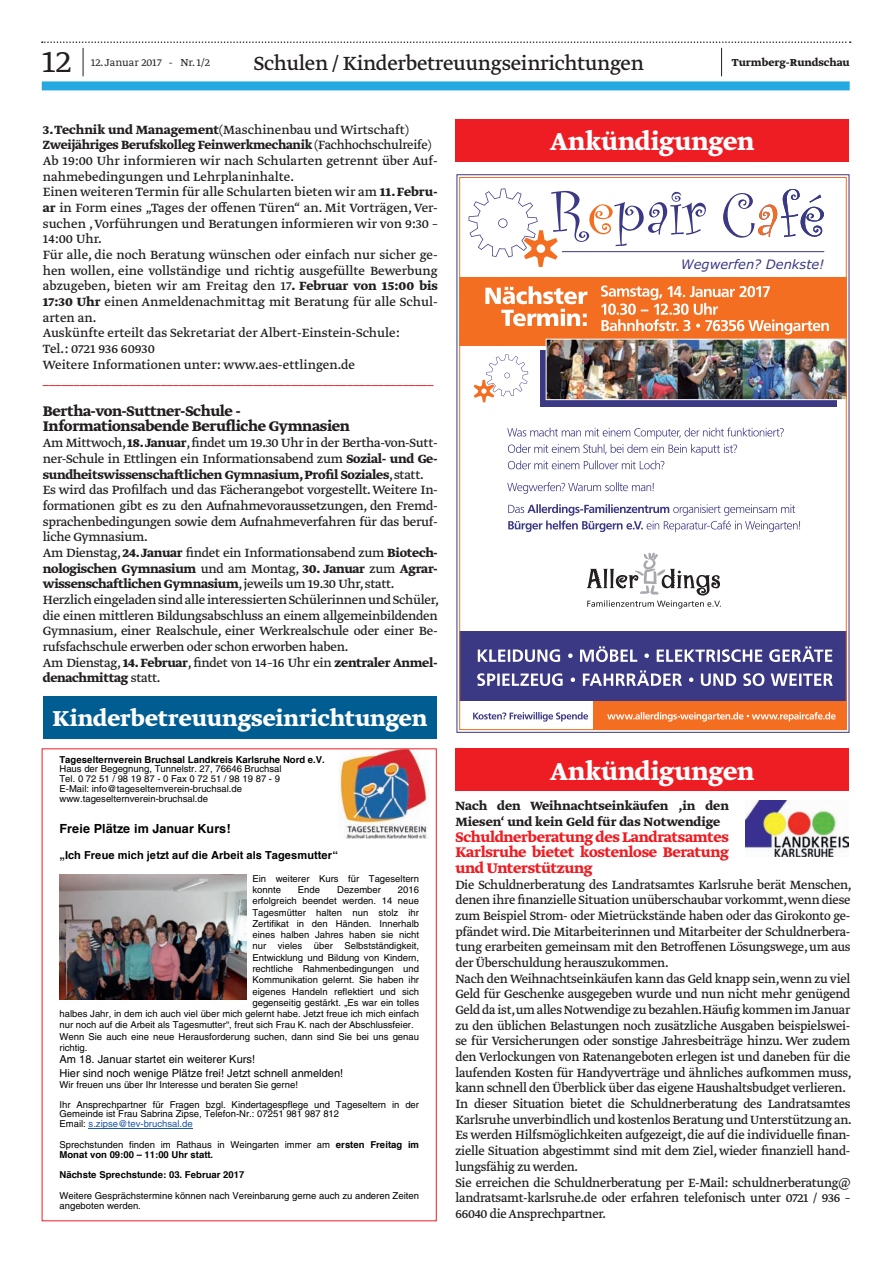
<style>
.page{position:relative;width:893px;height:1263px;background:#fff}
.page>*{position:absolute;margin:0;border:0;box-sizing:border-box;transform-origin:0 0}
.t1{font:300 36px "Greta Text Std";color:#231f20}
.t2{font:700 28.5px "Greta Text Std";color:#fff}
.t3{font:700 25.5px "Greta Text Std";color:#fff}
.t4{font:22.5px "Greta Text Std";letter-spacing:-.015em;color:#231f20}
.t5{font:700 16.5px/15.6px "Greta Text Std";letter-spacing:-.02em;color:#ee1d23;text-align:justify}
.t6{font:700 16.5px/15.8px "Greta Text Std";letter-spacing:-.02em;color:#231f20}
.t7{font:14.1px/15.8px "Greta Text Std";letter-spacing:-.02em;color:#231f20}
.t8{font:14.1px/15.8px "Greta Text Std";color:#231f20}
.t9{font:700 14.1px/15.8px "Greta Text Std";color:#231f20}
.t10{font:14.1px "Greta Text Std";color:#ee1d23}
.t11{font:italic 13.05px "Verdana";color:#3b3884}
.t12{font:700 12.6px "Helvetica";letter-spacing:.005em;color:#000001}
.t13{font:300 12px "Greta Text Std";color:#231f20}
.t14{font:700 12px "Greta Text Std";color:#231f20}
.t15{font:11.1px/13.2px "Helvetica";letter-spacing:.005em;color:#000001}
.t16{font:700 11.1px "Helvetica";letter-spacing:.005em;color:#000001}
.t17{font:9.45px/9.9px "Helvetica";color:#000001}
.t18{font:700 9.45px "Helvetica";color:#000001}
.s1{font-weight:700}
.s2{color:#1e56a6}
</style>
<div class="page">
<svg style="left:42px;top:41px;width:809px;height:35px"></svg>
<div style="left:42px;top:81px;width:808px;height:9px;background:#24aae1"></div>
<img style="left:745px;top:800px;width:104px;height:56px">
<div style="left:43px;top:696px;width:394px;height:42px;background:#005d91"></div>
<img style="left:60px;top:875px;width:187px;height:124px">
<hr style="left:89px;top:1128px;width:104px;height:1px;background:#1e56a6">
<img style="left:338px;top:750px;width:90px;height:89px">
<div style="left:455px;top:119px;width:394px;height:43px;background:#ee1d23"></div>
<div style="left:459px;top:631px;width:387px;height:70px;background:#3b3884"></div>
<div style="left:540px;top:351px;width:297px;height:56px;background:#3b3884"></div>
<div style="left:459px;top:277px;width:387px;height:68px;background:#f36e21"></div>
<svg style="left:477px;top:670px;width:356px;height:16px"></svg>
<svg style="left:478px;top:646px;width:354px;height:16px"></svg>
<svg style="left:473px;top:712px;width:115px;height:10px"></svg>
<div style="left:593px;top:701px;width:253px;height:29px;background:#f36e21"></div>
<svg style="left:607px;top:712px;width:229px;height:10px"></svg>
<svg style="left:723px;top:189px;width:101px;height:49px"></svg>
<svg style="left:468px;top:188px;width:238px;height:79px"></svg>
<hr style="left:562px;top:251px;width:262px;height:1px;background:#3b3884">
<svg style="left:508px;top:504px;width:292px;height:28px"></svg>
<svg style="left:507px;top:482px;width:147px;height:12px"></svg>
<svg style="left:507px;top:427px;width:277px;height:42px"></svg>
<svg style="left:586px;top:553px;width:135px;height:56px"></svg>
<img style="left:474px;top:285px;width:372px;height:117px">
<div style="left:455px;top:748px;width:394px;height:43px;background:#ee1d23"></div>
<h1 class="t1" style="left:42px;top:41px;width:31px">12</h1>
<p class="t13" style="left:91px;top:56px;width:121px">12. Januar 2017 - Nr. 1/2</p>
<h3 class="t4" style="left:254px;top:50px;width:392px">Schulen / Kinderbetreuungseinrichtungen</h3>
<p class="t14" style="left:732px;top:56px;width:119px">Turmberg-Rundschau</p>
<p class="t8" style="left:43px;top:122px;width:396px"><span class="s1">3. Technik und Management</span>(Maschinenbau und Wirtschaft)<br><span class="s1">Zweijähriges Berufskolleg Feinwerkmechanik</span> (Fachhochschulreife)<br>Ab 19:00 Uhr informieren wir nach Schularten getrennt über Auf&shy;nahmebedingungen und Lehrplaninhalte.<br>Einen weiteren Termin für alle Schularten bieten wir am <span class="s1">11. Febru&shy;ar</span> in Form eines „Tages der offenen Türen“ an. Mit Vorträgen, Ver&shy;suchen , Vorführungen und Beratungen informieren wir von 9:30 – 14:00 Uhr.<br>Für alle, die noch Beratung wünschen oder einfach nur sicher ge&shy;hen wollen, eine vollständige und richtig ausgefüllte Bewerbung abzugeben, bieten wir am Freitag den 17<span class="s1">. Februar von 15:00 bis 17:30 Uhr</span> einen Anmeldenachmittag mit Beratung für alle Schul&shy;arten an.<br>Auskünfte erteilt das Sekretariat der Albert-Einstein-Schule:<br>Tel.: 0721 936 60930<br>Weitere Informationen unter: www.aes-ettlingen.de</p>
<p class="t10" style="left:43px;top:372px;width:392px">_______________________________________________________________</p>
<p class="t6" style="left:43px;top:404px;width:309px">Bertha-von-Suttner-Schule -<br>Informationsabende Berufliche Gymnasien</p>
<p class="t7" style="left:43px;top:436px;width:398px">Am Mittwoch, <span class="s1">18. Januar</span>, findet um 19.30 Uhr in der Bertha-von-Sutt&shy;ner-Schule in Ettlingen ein Informationsabend zum <span class="s1">Sozial- und Ge&shy;sundheitswissenschaftlichen Gymnasium, Profil Soziales</span>, statt.<br>Es wird das Profilfach und das Fächerangebot vorgestellt. Weitere In&shy;formationen gibt es zu den Aufnahmevoraussetzungen, den Fremd&shy;sprachenbedingungen sowie dem Aufnahmeverfahren für das beruf&shy;liche Gymnasium.<br>Am Dienstag, <span class="s1">24. Januar</span> findet ein Informationsabend zum <span class="s1">Biotech&shy;nologischen Gymnasium</span> und am Montag, <span class="s1">30. Januar</span> zum <span class="s1">Agrar&shy;wissenschaftlichen Gymnasium</span>, jeweils um 19.30 Uhr, statt.<br>Herzlich eingeladen sind alle interessierten Schülerinnen und Schüler, die einen mittleren Bildungsabschluss an einem allgemeinbildenden Gymnasium, einer Realschule, einer Werkrealschule oder einer Be&shy;rufsfachschule erwerben oder schon erworben haben.<br>Am Dienstag, <span class="s1">14. Februar</span>, findet von 14–16 Uhr ein <span class="s1">zentraler Anmel&shy;denachmittag</span> statt.</p>
<h3 class="t3" style="left:53px;top:703px;width:376px">Kinderbetreuungseinrichtungen</h3>
<p class="t18" style="left:60px;top:752px;width:267px">Tageselternverein Bruchsal Landkreis Karlsruhe Nord e.V.</p>
<p class="t17" style="left:60px;top:764px;width:224px">Haus der Begegnung, Tunnelstr. 27, 76646 Bruchsal Tel. 0 72 51 / 98 19 87 - 0 Fax 0 72 51 / 98 19 87 - 9<br>E-Mail: info@tageselternverein-bruchsal.de www.tageselternverein-bruchsal.de</p>
<p class="t12" style="left:60px;top:818px;width:173px">Freie Plätze im Januar Kurs!</p>
<p class="t16" style="left:60px;top:846px;width:280px">„Ich Freue mich jetzt auf die Arbeit als Tagesmutter“</p>
<p class="t17" style="left:252px;top:873px;width:168px;line-height:11.2px">Ein weiterer Kurs für Tageseltern konnte</p>
<p class="t17" style="left:298px;top:885px;width:24px">Ende</p>
<p class="t17" style="left:337px;top:885px;width:45px">Dezember</p>
<p class="t17" style="left:398px;top:885px;width:23px">2016</p>
<p class="t17" style="left:252px;top:896px;width:168px">erfolgreich beendet werden. 14 neue</p>
<p class="t17" style="left:252px;top:907px;width:168px">Tagesmütter halten nun stolz ihr</p>
<p class="t17" style="left:252px;top:918px;width:168px">Zertifikat in den Händen. Innerhalb</p>
<p class="t17" style="left:252px;top:930px;width:168px">eines halben Jahres haben sie nicht</p>
<p class="t17" style="left:252px;top:941px;width:168px">nur vieles über Selbstständigkeit,</p>
<p class="t17" style="left:252px;top:952px;width:168px">Entwicklung und Bildung von Kindern,</p>
<p class="t17" style="left:252px;top:963px;width:168px">rechtliche Rahmenbedingungen und</p>
<p class="t17" style="left:252px;top:975px;width:168px">Kommunikation gelernt. Sie haben ihr</p>
<p class="t17" style="left:252px;top:986px;width:168px">eigenes Handeln reflektiert und sich</p>
<p class="t17" style="left:252px;top:997px;width:168px">gegenseitig gestärkt. „Es war ein tolles</p>
<p class="t17" style="left:60px;top:1009px;width:361px">halbes Jahr, in dem ich auch viel über mich gelernt habe. Jetzt freue ich mich einfach</p>
<p class="t17" style="left:60px;top:1020px;width:356px">nur noch auf die Arbeit als Tagesmutter“, freut sich Frau K. nach der Abschlussfeier.</p>
<p class="t17" style="left:60px;top:1031px;width:361px">Wenn Sie auch eine neue Herausforderung suchen, dann sind Sie bei uns genau</p>
<p class="t17" style="left:60px;top:1042px;width:30px">richtig.</p>
<p class="t15" style="left:59px;top:1053px;width:285px">Am 18. Januar startet ein weiterer Kurs!<br>Hier sind noch wenige Plätze frei! Jetzt schnell anmelden!</p>
<p class="t17" style="left:60px;top:1075px;width:361px;line-height:19.4px">Wir freuen uns über Ihr Interesse und beraten Sie gerne!<br>Ihr Ansprechpartner für Fragen bzgl. Kindertagespflege und Tageseltern in der</p>
<p class="t17" style="left:60px;top:1109px;width:281px">Gemeinde ist Frau Sabrina Zipse, Telefon-Nr.: 07251 981 987 812<br>Email: <span class="s2">s.zipse@tev-bruchsal.de</span></p>
<p class="t17" style="left:59px;top:1140px;width:361px;line-height:9.4px">Sprechstunden finden im Rathaus in Weingarten immer am <span class="s1">ersten Freitag im<br>Monat von 09:00 – 11:00 Uhr statt.</span></p>
<p class="t18" style="left:59px;top:1167px;width:186px">Nächste Sprechstunde: 03. Februar 2017</p>
<p class="t17" style="left:59px;top:1191px;width:361px">Weitere Gesprächstermine können nach Vereinbarung gerne auch zu anderen Zeiten angeboten werden.</p>
<h2 class="t2" style="left:550px;top:125px;width:206px">Ankündigungen</h2>
<p class="t11" style="left:681px;top:255px;width:145px">Wegwerfen? Denkste!</p>
<h2 class="t2" style="left:550px;top:754px;width:206px">Ankündigungen</h2>
<p class="t9" style="left:455px;top:799px;width:275px">Nach den Weihnachtseinkäufen ‚in den<br>Miesen‘ und kein Geld für das Notwendige</p>
<p class="t5" style="left:455px;top:829px;width:275px">Schuldnerberatung des Landratsamtes Karlsruhe bietet kostenlose Beratung und Unterstützung</p>
<p class="t7" style="left:455px;top:877px;width:398px">Die Schuldnerberatung des Landratsamtes Karlsruhe berät Menschen, denen ihre finanzielle Situation unüberschaubar vorkommt,wenn diese zum Beispiel Strom- oder Mietrückstände haben oder das Girokonto ge&shy;pfändet wird. Die Mitarbeiterinnen und Mitarbeiter der Schuldnerbera&shy;tung erarbeiten gemeinsam mit den Betroffenen Lösungswege, um aus der Überschuldung herauszukommen.<br>Nach den Weihnachtseinkäufen kann das Geld knapp sein,wenn zu viel Geld für Geschenke ausgegeben wurde und nun nicht mehr genügend Geld da ist,um alles Notwendige zu bezahlen.Häufig kommen im Januar zu den üblichen Belastungen noch zusätzliche Ausgaben beispielswei&shy;se für Versicherungen oder sonstige Jahresbeiträge hinzu. Wer zudem den Verlockungen von Ratenangeboten erlegen ist und daneben für die laufenden Kosten für Handyverträge und ähnliches aufkommen muss, kann schnell den Überblick über das eigene Haushaltsbudget verlieren.<br>In dieser Situation bietet die Schuldnerberatung des Landratsamtes Karlsruhe unverbindlich und kostenlos Beratung und Unterstützung an.<br>Es werden Hilfsmöglichkeiten aufgezeigt, die auf die individuelle finan&shy;zielle Situation abgestimmt sind mit dem Ziel, wieder finanziell hand&shy;lungsfähig zu werden.<br>Sie erreichen die Schuldnerberatung per E-Mail: schuldnerberatung@ landratsamt-karlsruhe.de oder erfahren telefonisch unter 0721 / 936 – 66040 die Ansprechpartner.</p>
</div>
